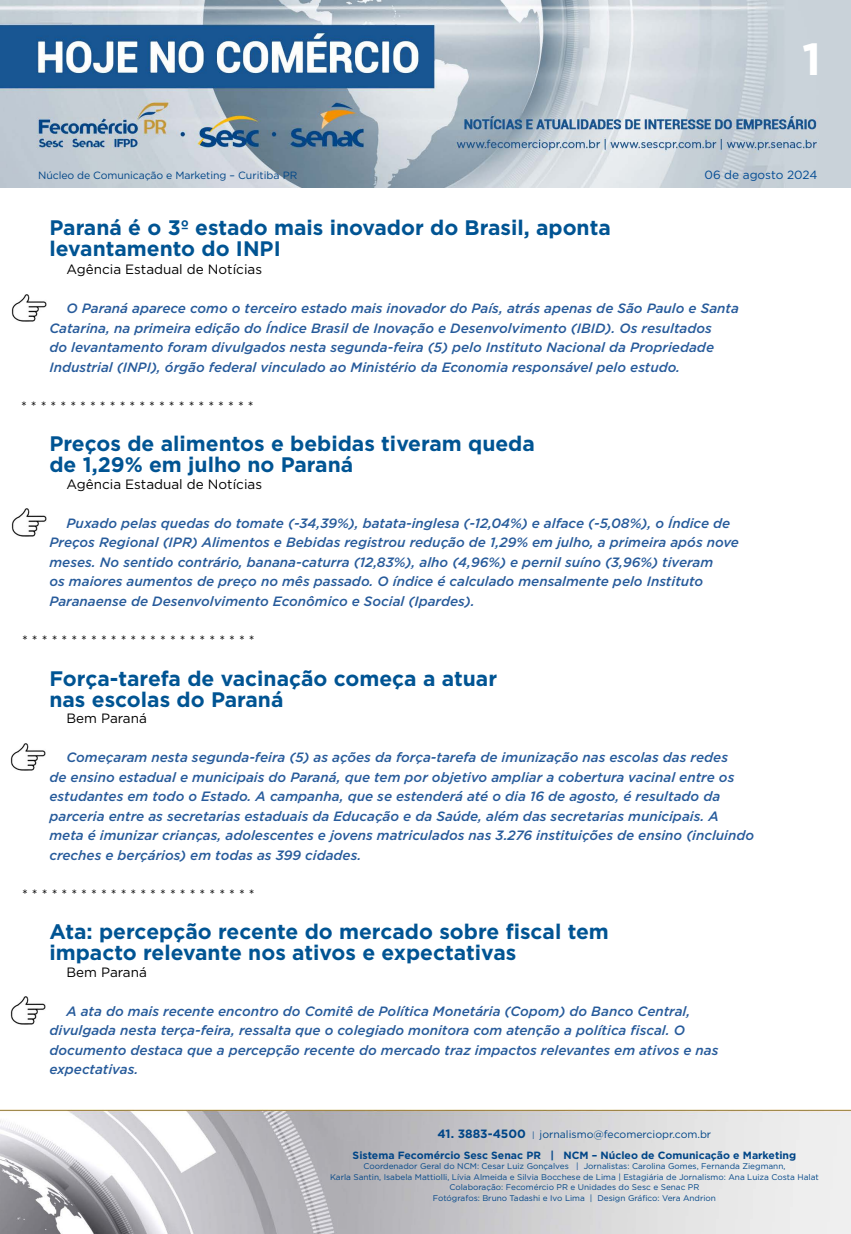
<style>
.page{position:relative;width:851px;height:1234px;background:#fff}
.page>*{position:absolute;margin:0;border:0;box-sizing:border-box;transform-origin:0 0}
.t1{font:700 45px "Gotham";color:#fff}
.t2{font:700 21px/21px "Gotham";color:#005493}
.t3{font:italic 500 13.5px/19.5px "Gotham";color:#275b9b}
.t4{font:13.5px "Gotham";color:#000}
.t5{font:11.85px "Gotham";color:#004a93}
.t6{font:700 10.5px/21px "Gotham";color:#004587;text-align:center}
.t7{font:10.5px "Gotham";letter-spacing:-.01em;color:#004587}
.t8{font:8.25px/10.5px "Gotham";color:#004587;text-align:center}
.s1{font-size:12px}
.s2{font-weight:400;font-size:8.25px}
.s3{font-weight:400}
</style>
<div class="page">
<img style="left:0;top:0;width:850px;height:188px">
<img style="left:0;top:1109px;width:850px;height:124px">
<img style="left:12px;top:508px;width:35px;height:28px">
<img style="left:12px;top:294px;width:35px;height:28px">
<img style="left:11px;top:743px;width:35px;height:27px">
<img style="left:11px;top:996px;width:35px;height:28px">
<p class="t7" style="left:38px;top:168px;width:260px">Núcleo de Comunicação e Marketing – Curitiba PR</p>
<h1 class="t1" style="left:802px;top:29px;width:20px">1</h1>
<p class="t5" style="left:704px;top:167px;width:114px">06 de agosto 2024</p>
<h2 class="t2" style="left:49px;top:217px;width:563px">Paraná é o 3º estado mais inovador do Brasil, aponta levantamento do INPI</h2>
<p class="t4" style="left:66px;top:261px;width:197px">Agência Estadual de Notícias</p>
<p class="t3" style="left:49px;top:298px;width:691px;text-indent:17px">O Paraná aparece como o terceiro estado mais inovador do País, atrás apenas de São Paulo e Santa Catarina, na primeira edição do Índice Brasil de Inovação e Desenvolvimento (IBID). Os resultados<br>do levantamento foram divulgados nesta segunda-feira (5) pelo Instituto Nacional da Propriedade Industrial (INPI), órgão federal vinculado ao Ministério da Economia responsável pelo estudo.</p>
<p class="t4" style="left:21px;top:397px;width:234px">* * * * * * * * * * * * * * * * * * * * * * * *</p>
<h2 class="t2" style="left:49px;top:433px;width:487px">Preços de alimentos e bebidas tiveram queda de 1,29% em julho no Paraná</h2>
<p class="t4" style="left:66px;top:475px;width:197px">Agência Estadual de Notícias</p>
<p class="t3" style="left:49px;top:513px;width:691px;text-indent:17px">Puxado pelas quedas do tomate (-34,39%), batata-inglesa (-12,04%) e alface (-5,08%), o Índice de Preços Regional (IPR) Alimentos e Bebidas registrou redução de 1,29% em julho, a primeira após nove meses. No sentido contrário, banana-caturra (12,83%), alho (4,96%) e pernil suíno (3,96%) tiveram<br>os maiores aumentos de preço no mês passado. O índice é calculado mensalmente pelo Instituto Paranaense de Desenvolvimento Econômico e Social (Ipardes).</p>
<p class="t4" style="left:22px;top:631px;width:234px">* * * * * * * * * * * * * * * * * * * * * * * *</p>
<h2 class="t2" style="left:49px;top:667px;width:449px">Força-tarefa de vacinação começa a atuar nas escolas do Paraná</h2>
<p class="t4" style="left:66px;top:709px;width:82px">Bem Paraná</p>
<p class="t3" style="left:49px;top:747px;width:706px;text-indent:17px">Começaram nesta segunda-feira (5) as ações da força-tarefa de imunização nas escolas das redes<br>de ensino estadual e municipais do Paraná, que tem por objetivo ampliar a cobertura vacinal entre os estudantes em todo o Estado. A campanha, que se estenderá até o dia 16 de agosto, é resultado da parceria entre as secretarias estaduais da Educação e da Saúde, além das secretarias municipais. A meta é imunizar crianças, adolescentes e jovens matriculados nas 3.276 instituições de ensino (incluindo creches e berçários) em todas as 399 cidades.</p>
<p class="t4" style="left:22px;top:885px;width:234px">* * * * * * * * * * * * * * * * * * * * * * * *</p>
<h2 class="t2" style="left:49px;top:920px;width:561px">Ata: percepção recente do mercado sobre fiscal tem impacto relevante nos ativos e expectativas</h2>
<p class="t4" style="left:66px;top:963px;width:82px">Bem Paraná</p>
<p class="t3" style="left:49px;top:1000px;width:670px;text-indent:17px">A ata do mais recente encontro do Comitê de Política Monetária (Copom) do Banco Central, divulgada nesta terça-feira, ressalta que o colegiado monitora com atenção a política fiscal. O documento destaca que a percepção recente do mercado traz impactos relevantes em ativos e nas expectativas.</p>
<p class="t6" style="left:352px;top:1122px;width:445px"><span class="s1">41. 3883-4500</span> <span class="s2">|</span> <span class="s3">jornalismo@fecomerciopr.com.br<br></span>Sistema Fecomércio Sesc Senac PR | NCM – Núcleo de Comunicação e Marketing</p>
<p class="t8" style="left:330px;top:1160px;width:490px">Coordenador Geral do NCM: Cesar Luiz Gonçalves | Jornalistas: Carolina Gomes, Fernanda Ziegmann,<br>Karla Santin, Isabela Mattiolli, Lívia Almeida e Silvia Bocchese de Lima | Estagiária de Jornalismo: Ana Luiza Costa Halat Colaboração: Fecomércio PR e Unidades do Sesc e Senac PR<br>Fotógrafos: Bruno Tadashi e Ivo Lima | Design Gráfico: Vera Andrion</p>
</div>
